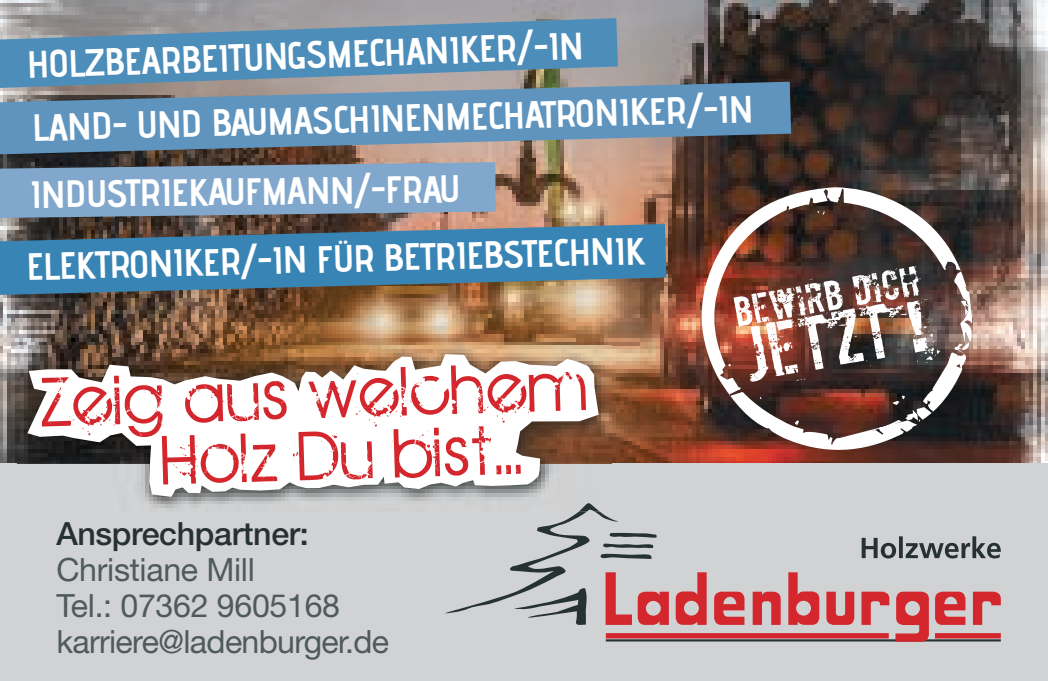
<style>
.page{position:relative;width:1048px;height:681px;background:#fff}
.page>*{position:absolute;margin:0;border:0;box-sizing:border-box;transform-origin:0 0}
.t1{font:700 38px/69.6px "Advent Pro";color:#fff}
.t2{font:32px/36px "Helvetica Neue LT Std";letter-spacing:-.01em;color:#4f5a5c}
.t3{font:500 32px "Helvetica Neue LT Std";letter-spacing:-.01em;color:#263131}
</style>
<div class="page">
<img style="left:0;top:0;width:1048px;height:463px">
<div style="left:0;top:463px;width:1048px;height:217px;background:#d1d2d3"></div>
<svg style="left:444px;top:511px;width:174px;height:103px"></svg>
<svg style="left:514px;top:532px;width:487px;height:109px"></svg>
<svg style="left:0;top:18px;width:618px;height:64px;fill:#4d8db9"></svg>
<svg style="left:0;top:82px;width:791px;height:72px;fill:#5f94be"></svg>
<svg style="left:0;top:162px;width:496px;height:56px"></svg>
<svg style="left:0;top:224px;width:666px;height:71px;fill:#3885b5"></svg>
<img style="left:17px;top:345px;width:595px;height:163px">
<svg style="left:579px;top:502px;width:20px;height:9px"></svg>
<svg style="left:27px;top:354px;width:572px;height:142px"></svg>
<svg style="left:162px;top:437px;width:359px;height:47px"></svg>
<svg style="left:42px;top:365px;width:544px;height:72px"></svg>
<img style="left:696px;top:185px;width:277px;height:270px">
<svg style="left:795px;top:395px;width:125px;height:30px"></svg>
<p class="t1" style="left:26px;top:29px;width:558px;rotate:-2deg">HOLZBEARBEITUNGSMECHANIKER/-IN</p>
<p class="t1" style="left:23px;top:89px;width:731px;rotate:-1deg">LAND- UND BAUMASCHINENMECHATRONIKER/-IN<br>INDUSTRIEKAUFMANN/-FRAU<br>ELEKTRONIKER/-IN FÜR BETRIEBSTECHNIK</p>
<p class="t3" style="left:56px;top:513px;width:254px">Ansprechpartner:</p>
<p class="t2" style="left:56px;top:550px;width:334px">Christiane Mill<br>Tel.: 07362 9605168 karriere@ladenburger.de</p>
</div>
